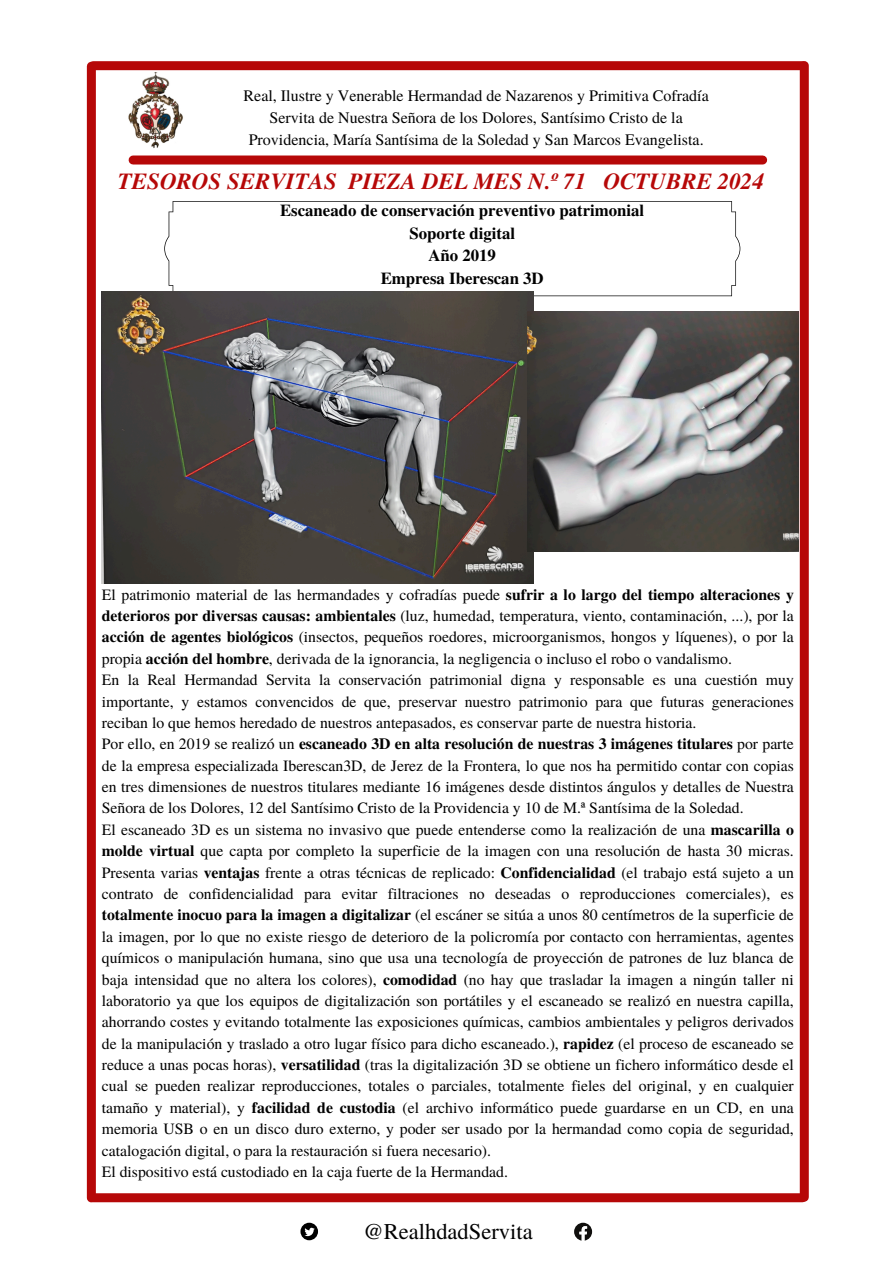
<style>
.page{position:relative;width:894px;height:1264px;background:#fff}
.page>*{position:absolute;margin:0;border:0;box-sizing:border-box;transform-origin:0 0}
.t1{font:italic 700 22.95px "Te X Gyre Termes";color:#b60808}
.t2{font:22.5px "Te X Gyre Termes";color:#000}
.t3{font:700 16.8px/22.5px "Te X Gyre Termes";color:#000;text-align:center}
.t4{font:16.05px/22.2px "Te X Gyre Termes";color:#000;text-align:center}
.t5{font:15.75px/21.3px "Te X Gyre Termes";color:#000;text-align:justify}
.s1{font-weight:700}
</style>
<div class="page">
<div style="left:87px;top:66px;width:9px;height:1131px;background:#b60808"></div>
<div style="left:93px;top:61px;width:709px;height:9px;background:#b60808"></div>
<div style="left:93px;top:1193px;width:709px;height:9px;background:#b60808"></div>
<div style="left:799px;top:66px;width:9px;height:1131px;background:#b60808"></div>
<div style="left:133px;top:155px;width:629px;height:9px;background:#b60808"></div>
<img style="left:128px;top:73px;width:55px;height:75px">
<svg style="left:300px;top:1222px;width:18px;height:18px"></svg>
<svg style="left:574px;top:1222px;width:18px;height:18px"></svg>
<svg style="left:164px;top:201px;width:576px;height:95px"></svg>
<img style="left:102px;top:291px;width:431px;height:293px">
<img style="left:527px;top:312px;width:270px;height:239px">
<h3 class="t4" style="left:243px;top:83px;width:466px">Real, Ilustre y Venerable Hermandad de Nazarenos y Primitiva Cofradía<br>Servita de Nuestra Señora de los Dolores, Santísimo Cristo de la<br>Providencia, María Santísima de la Soledad y San Marcos Evangelista.</h3>
<p class="t1" style="left:118px;top:164px;width:647px">TESOROS SERVITAS PIEZA DEL MES N.º 71 OCTUBRE 2024</p>
<p class="t3" style="left:280px;top:198px;width:365px">Escaneado de conservación preventivo patrimonial<br>Soporte digital<br>Año 2019<br>Empresa Iberescan 3D</p>
<p class="t5" style="left:102px;top:583px;width:693px">El patrimonio material de las hermandades y cofradías puede <span class="s1">sufrir a lo largo del tiempo alteraciones y deterioros por diversas causas: ambientales</span> (luz, humedad, temperatura, viento, contaminación, ...), por la <span class="s1">acción de agentes biológicos</span> (insectos, pequeños roedores, microorganismos, hongos y líquenes), o por la propia <span class="s1">acción del hombre</span>, derivada de la ignorancia, la negligencia o incluso el robo o vandalismo.</p>
<p class="t5" style="left:102px;top:668px;width:693px">En la Real Hermandad Servita la conservación patrimonial digna y responsable es una cuestión muy importante, y estamos convencidos de que, preservar nuestro patrimonio para que futuras generaciones reciban lo que hemos heredado de nuestros antepasados, es conservar parte de nuestra historia.</p>
<p class="t5" style="left:102px;top:732px;width:693px">Por ello, en 2019 se realizó un <span class="s1">escaneado 3D en alta resolución de nuestras 3 imágenes titulares</span> por parte de la empresa especializada Iberescan3D, de Jerez de la Frontera, lo que nos ha permitido contar con copias en tres dimensiones de nuestros titulares mediante 16 imágenes desde distintos ángulos y detalles de Nuestra Señora de los Dolores, 12 del Santísimo Cristo de la Providencia y 10 de M.ª Santísima de la Soledad.</p>
<p class="t5" style="left:102px;top:818px;width:693px">El escaneado 3D es un sistema no invasivo que puede entenderse como la realización de una <span class="s1">mascarilla o molde virtual</span> que capta por completo la superficie de la imagen con una resolución de hasta 30 micras.<br>Presenta varias <span class="s1">ventajas</span> frente a otras técnicas de replicado: <span class="s1">Confidencialidad</span> (el trabajo está sujeto a un contrato de confidencialidad para evitar filtraciones no deseadas o reproducciones comerciales), es <span class="s1">totalmente inocuo para la imagen a digitalizar</span> (el escáner se sitúa a unos 80 centímetros de la superficie de la imagen, por lo que no existe riesgo de deterioro de la policromía por contacto con herramientas, agentes químicos o manipulación humana, sino que usa una tecnología de proyección de patrones de luz blanca de baja intensidad que no altera los colores), <span class="s1">comodidad</span> (no hay que trasladar la imagen a ningún taller ni laboratorio ya que los equipos de digitalización son portátiles y el escaneado se realizó en nuestra capilla, ahorrando costes y evitando totalmente las exposiciones químicas, cambios ambientales y peligros derivados de la manipulación y traslado a otro lugar físico para dicho escaneado.), <span class="s1">rapidez</span> (el proceso de escaneado se reduce a unas pocas horas), <span class="s1">versatilidad</span> (tras la digitalización 3D se obtiene un fichero informático desde el cual se pueden realizar reproducciones, totales o parciales, totalmente fieles del original, y en cualquier tamaño y material), y <span class="s1">facilidad de custodia</span> (el archivo informático puede guardarse en un CD, en una memoria USB o en un disco duro externo, y poder ser usado por la hermandad como copia de seguridad, catalogación digital, o para la restauración si fuera necesario).</p>
<h2 class="t5" style="left:102px;top:1160px;width:407px">El dispositivo está custodiado en la caja fuerte de la Hermandad.</h2>
<p class="t2" style="left:363px;top:1215px;width:171px">@RealhdadServita</p>
</div>
